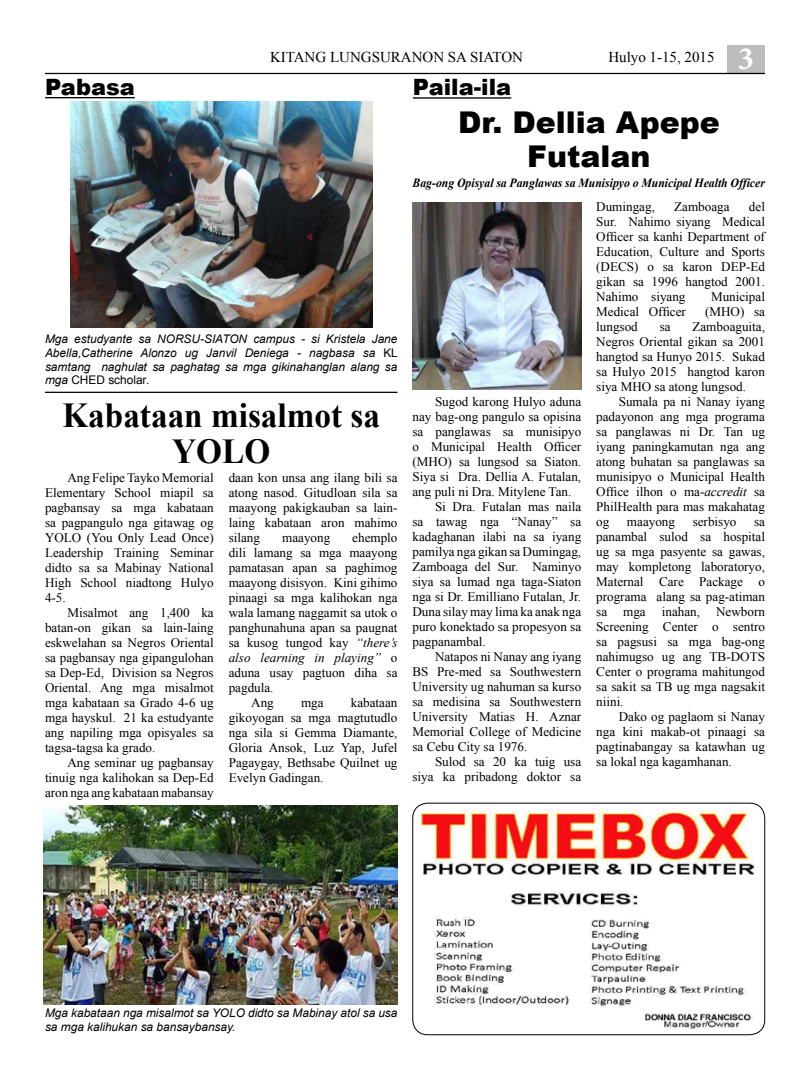
<style>
.page{position:relative;width:810px;height:1080px;background:#fff}
.page>*{position:absolute;margin:0;border:0;box-sizing:border-box;transform-origin:0 0}
.t1{font:700 35px/36.2px "Times New Roman";color:#000;text-align:center;scale:.95 1}
.t2{font:900 30px/34.5px "Arial";color:#000;text-align:center}
.t3{font:900 22.5px "Arial";color:#000}
.t4{font:15px "Times New Roman";color:#000}
.t5{font:13.12px/15px "Times New Roman";color:#000;text-align:justify}
.t6{font:italic 13.12px "Times New Roman";color:#000}
.t7{font:italic 700 12.5px "Times New Roman";color:#000;scale:.94 1}
.t8{font:italic 11.88px/13.6px "Arial";color:#000;text-align:justify}
.t9{font:7.38px "Calibri";color:#000;scale:1.07 1}
.s1{font-family:"Minion Pro";font-weight:700;font-size:32.5px;color:#fff}
.s2{font-style:normal}
.s3{font-style:italic}
</style>
<div class="page">
<div style="left:727px;top:45px;width:38px;height:29px;background:#bdbdbd"></div>
<hr style="left:45px;top:73px;width:720px;height:1px;background:#000">
<hr style="left:45px;top:97px;width:90px;height:1px;background:#000">
<hr style="left:45px;top:392px;width:353px;height:1px;background:#000">
<hr style="left:413px;top:97px;width:98px;height:2px;background:#000">
<img style="left:421px;top:803px;width:333px;height:226px">
<div style="left:412px;top:803px;width:353px;height:232px;border:1px solid #000;border-radius:15px"></div>
<img style="left:412px;top:202px;width:170px;height:188px">
<img style="left:44px;top:805px;width:354px;height:199px">
<img style="left:70px;top:102px;width:303px;height:225px">
<h3 class="t3" style="left:45px;top:70px;width:91px">Pabasa</h3>
<p class="t4" style="left:270px;top:47px;width:255px">KITANG LUNGSURANON SA SIATON</p>
<p class="t4" style="left:608px;top:47px;width:147px">Hulyo 1-15, 2015 <span class="s1">3</span></p>
<h3 class="t3" style="left:413px;top:71px;width:100px">Paila-ila</h3>
<h2 class="t2" style="left:458px;top:104px;width:263px">Dr. Dellia Apepe<br>Futalan</h2>
<p class="t7" style="left:412px;top:174px;width:376px">Bag-ong Opisyal sa Panglawas sa Munisipyo o Municipal Health Officer</p>
<p class="t5" style="left:596px;top:199px;width:170px;text-indent:153px">del Sur. Nahimo siyang Medical Officer sa kanhi Department of Education, Culture and Sports (DECS) o sa karon DEP-Ed gikan sa 1996 hangtod 2001.<br>Nahimo siyang</p>
<p class="t5" style="left:596px;top:199px;width:60px">Dumingag,</p>
<p class="t5" style="left:674px;top:199px;width:57px">Zamboaga</p>
<p class="t5" style="left:711px;top:289px;width:55px">Municipal</p>
<p class="t8" style="left:45px;top:333px;width:354px">Mga estudyante sa NORSU-SIATON campus - si Kristela Jane Abella,Catherine Alonzo ug Janvil Deniega - nagbasa sa <span class="s2">KL </span>samtang naghulat sa paghatag sa mga gikinahanglan alang sa mga <span class="s2">CHED scholar</span>.</p>
<h1 class="t1" style="left:62px;top:396px;width:336px">Kabataan misalmot sa<br>YOLO</h1>
<p class="t5" style="left:229px;top:470px;width:170px">daan kon unsa ang ilang bili sa atong nasod. Gitudloan sila sa maayong pakigkauban sa lain&shy;laing kabataan aron mahimo silang</p>
<p class="t5" style="left:45px;top:470px;width:170px;text-indent:22px">Ang Felipe Tayko Memorial Elementary School miapil sa pagbansay sa mga kabataan sa pagpangulo nga gitawag og YOLO (You Only Lead Once)<br>Leadership Training Seminar didto sa sa Mabinay National High School niadtong Hulyo 4-5.</p>
<p class="t5" style="left:45px;top:605px;width:170px;text-indent:22px">Misalmot ang 1,400 ka batan-on gikan sa lain-laing eskwelahan sa Negros Oriental sa pagbansay nga gipangulohan sa Dep-Ed, Division sa Negros Oriental. Ang mga misalmot mga kabataan sa Grado 4-6 ug mga hayskul. 21 ka estudyante ang napiling mga opisyales sa tagsa-tagsa ka grado.</p>
<p class="t5" style="left:45px;top:755px;width:170px;text-indent:22px">Ang seminar ug pagbansay tinuig nga kalihokan sa Dep-Ed aron nga ang kabataan mabansay</p>
<p class="t5" style="left:282px;top:530px;width:50px">maayong</p>
<p class="t5" style="left:352px;top:530px;width:47px">ehemplo</p>
<p class="t5" style="left:229px;top:545px;width:170px">dili lamang sa mga maayong</p>
<p class="t5" style="left:229px;top:560px;width:170px">pamatasan apan sa paghimog</p>
<p class="t5" style="left:229px;top:575px;width:170px">maayong disisyon. Kini gihimo</p>
<p class="t5" style="left:229px;top:590px;width:170px">pinaagi sa mga kalihokan nga</p>
<p class="t5" style="left:229px;top:605px;width:170px">wala lamang naggamit sa utok o</p>
<p class="t5" style="left:229px;top:620px;width:170px">panghunahuna apan sa paugnat</p>
<p class="t5" style="left:229px;top:635px;width:170px">sa kusog tungod kay <span class="s3">“there’s</span></p>
<p class="t6" style="left:229px;top:649px;width:170px">also learning in playing” <span class="s2">o</span></p>
<p class="t5" style="left:229px;top:665px;width:170px">aduna usay pagtuon diha sa</p>
<p class="t5" style="left:229px;top:680px;width:46px">pagdula.</p>
<p class="t5" style="left:251px;top:695px;width:24px">Ang</p>
<p class="t5" style="left:301px;top:695px;width:24px">mga</p>
<p class="t5" style="left:229px;top:695px;width:170px;text-indent:122px">kabataan gikoyogan sa mga magtutudlo nga sila si Gemma Diamante, Gloria Ansok, Luz Yap, Jufel Pagaygay, Bethsabe Quilnet ug Evelyn Gadingan.</p>
<p class="t5" style="left:435px;top:394px;width:148px">Sugod karong Hulyo aduna</p>
<p class="t5" style="left:413px;top:409px;width:170px">nay bag-ong pangulo sa opisina</p>
<p class="t5" style="left:413px;top:424px;width:170px">sa panglawas sa munisipyo</p>
<p class="t5" style="left:413px;top:439px;width:170px">o Municipal Health Officer</p>
<p class="t5" style="left:413px;top:454px;width:170px">(MHO) sa lungsod sa Siaton.</p>
<p class="t5" style="left:413px;top:469px;width:170px">Siya si Dra. Dellia A. Futalan,</p>
<p class="t5" style="left:413px;top:484px;width:160px">ang puli ni Dra. Mitylene Tan.</p>
<p class="t5" style="left:435px;top:499px;width:148px">Si Dra. Futalan mas naila</p>
<p class="t5" style="left:413px;top:514px;width:170px">sa tawag nga “Nanay” sa</p>
<p class="t5" style="left:413px;top:529px;width:170px">kadaghanan ilabi na sa iyang</p>
<p class="t5" style="left:413px;top:544px;width:170px">pamilya nga gikan sa Dumingag,</p>
<p class="t5" style="left:413px;top:559px;width:170px">Zamboaga del Sur. Naminyo</p>
<p class="t5" style="left:413px;top:574px;width:170px">siya sa lumad nga taga-Siaton</p>
<p class="t5" style="left:413px;top:589px;width:170px">nga si Dr. Emilliano Futalan, Jr.</p>
<p class="t5" style="left:413px;top:604px;width:170px">Duna silay may lima ka anak nga</p>
<p class="t5" style="left:413px;top:619px;width:170px">puro konektado sa propesyon sa</p>
<p class="t5" style="left:413px;top:634px;width:75px">pagpanambal.</p>
<p class="t5" style="left:435px;top:649px;width:148px">Natapos ni Nanay ang iyang</p>
<p class="t5" style="left:413px;top:664px;width:170px">BS Pre-med sa Southwestern</p>
<p class="t5" style="left:413px;top:679px;width:170px">University ug nahuman sa kurso</p>
<p class="t5" style="left:413px;top:694px;width:170px">sa medisina sa Southwestern</p>
<p class="t5" style="left:413px;top:709px;width:170px">University Matias H. Aznar</p>
<p class="t5" style="left:413px;top:724px;width:170px">Memorial College of Medicine</p>
<p class="t5" style="left:413px;top:739px;width:116px">sa Cebu City sa 1976.</p>
<p class="t5" style="left:435px;top:754px;width:148px">Sulod sa 20 ka tuig usa</p>
<p class="t5" style="left:413px;top:769px;width:170px">siya ka pribadong doktor sa</p>
<p class="t9" style="left:421px;top:746px;width:149px">NOTE: bie ang size ani kay parehas ra sa travel ad</p>
<p class="t5" style="left:596px;top:304px;width:91px">Medical Officer</p>
<p class="t5" style="left:705px;top:304px;width:61px">(MHO) sa</p>
<p class="t5" style="left:596px;top:319px;width:43px">lungsod</p>
<p class="t5" style="left:660px;top:319px;width:12px">sa</p>
<p class="t5" style="left:596px;top:319px;width:170px;text-indent:96px">Zamboaguita, Negros Oriental gikan sa 2001 hangtod sa Hunyo 2015. Sukad sa Hulyo 2015 hangtod karon siya MHO sa atong lungsod.</p>
<p class="t5" style="left:596px;top:394px;width:170px;text-indent:22px">Sumala pa ni Nanay iyang padayonon ang mga programa sa panglawas ni Dr. Tan ug iyang paningkamutan nga ang atong buhatan sa panglawas sa munisipyo o Municipal Health Office ilhon o ma-<span class="s3">accredit</span> sa PhilHealth para mas makahatag og</p>
<p class="t5" style="left:627px;top:514px;width:50px">maayong</p>
<p class="t5" style="left:693px;top:514px;width:45px">serbisyo</p>
<p class="t5" style="left:596px;top:514px;width:170px;text-indent:158px">sa panambal sulod sa hospital ug sa mga pasyente sa gawas, may kompletong laboratoryo, Maternal Care Package o programa alang sa pag-atiman sa mga inahan, Newborn Screening Center o sentro sa pagsusi sa mga bag-ong nahimugso ug ang TB-DOTS Center o programa mahitungod sa sakit sa TB ug mga nagsakit niini.</p>
<p class="t5" style="left:596px;top:709px;width:170px;text-indent:22px">Dako og paglaom si Nanay nga kini makab-ot pinaagi sa pagtinabangay sa katawhan ug sa lokal nga kagamhanan.</p>
<p class="t8" style="left:45px;top:1006px;width:354px">Mga kabataan nga misalmot sa YOLO didto sa Mabinay atol sa usa sa mga kalihukan sa bansaybansay.</p>
</div>
